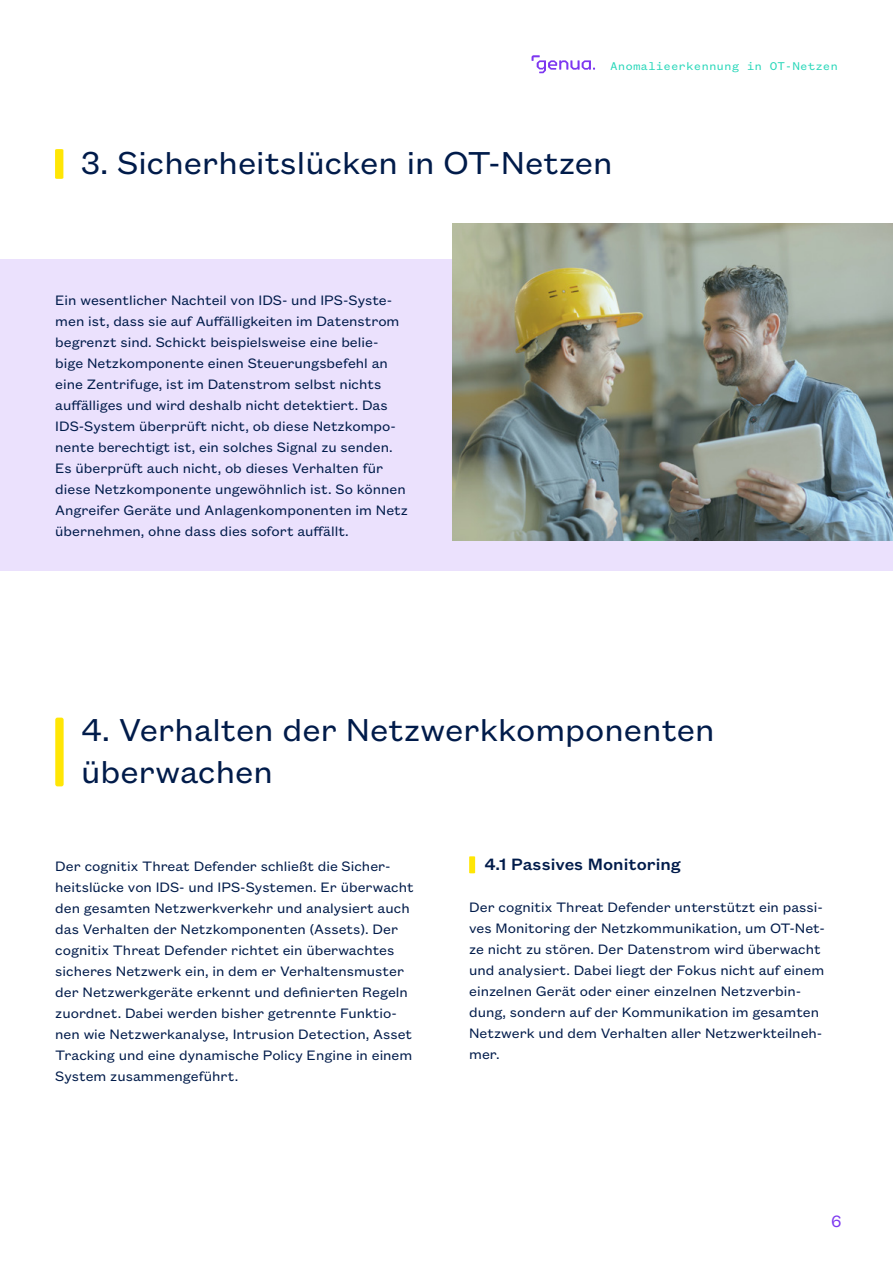
<style>
.page{position:relative;width:893px;height:1263px;background:#fff}
.page>*{position:absolute;margin:0;border:0;box-sizing:border-box;transform-origin:0 0}
.t1{font:34.8px/41.8px "Founders Grotesk Text";color:#001b4a}
.t2{font:500 18px "Founders Grotesk Text";color:#001b4a}
.t3{font:18px "Founders Grotesk Mono";color:#7d38f0}
.t4{font:15px/21px "Founders Grotesk Text";color:#001b4a}
.t5{font:12.3px "Founders Grotesk Mono";color:#28d7b9}
</style>
<div class="page">
<div style="left:0;top:259px;width:893px;height:312px;background:#ebe1fd"></div>
<svg style="left:55px;top:149px;width:8px;height:30px"></svg>
<div style="left:55px;top:718px;width:9px;height:68px;background:#ffe605;border-radius:2px"></div>
<img style="left:452px;top:223px;width:441px;height:317px">
<svg style="left:469px;top:856px;width:6px;height:17px"></svg>
<svg style="left:531px;top:55px;width:64px;height:18px"></svg>
<p class="t5" style="left:610px;top:59px;width:229px">Anomalieerkennung in OT-Netzen</p>
<h1 class="t1" style="left:81px;top:140px;width:533px">3. Sicherheitslücken in OT-Netzen</h1>
<p class="t4" style="left:55px;top:289px;width:354px">Ein wesentlicher Nachteil von IDS- und IPS-Syste&shy;men ist, dass sie auf Auffälligkeiten im Datenstrom begrenzt sind. Schickt beispielsweise eine belie&shy;bige Netzkomponente einen Steuerungsbefehl an eine Zentrifuge, ist im Datenstrom selbst nichts auffälliges und wird deshalb nicht detektiert. Das IDS-System überprüft nicht, ob diese Netzkompo&shy;nente berechtigt ist, ein solches Signal zu senden.<br>Es überprüft auch nicht, ob dieses Verhalten für diese Netzkomponente ungewöhnlich ist. So können Angreifer Geräte und Anlagenkomponenten im Netz übernehmen, ohne dass dies sofort auffällt.</p>
<h1 class="t1" style="left:81px;top:707px;width:635px">4. Verhalten der Netzwerkkomponenten überwachen</h1>
<p class="t4" style="left:55px;top:854px;width:360px">Der cognitix Threat Defender schließt die Sicher&shy;heitslücke von IDS- und IPS-Systemen. Er überwacht den gesamten Netzwerkverkehr und analysiert auch das Verhalten der Netzkomponenten (Assets). Der cognitix Threat Defender richtet ein überwachtes sicheres Netzwerk ein, in dem er Verhaltensmuster der Netzwerkgeräte erkennt und definierten Regeln zuordnet. Dabei werden bisher getrennte Funktio&shy;nen wie Netzwerkanalyse, Intrusion Detection, Asset Tracking und eine dynamische Policy Engine in einem System zusammengeführt.</p>
<p class="t2" style="left:484px;top:852px;width:198px">4.1 Passives Monitoring</p>
<p class="t4" style="left:469px;top:896px;width:357px">Der cognitix Threat Defender unterstützt ein passi&shy;ves Monitoring der Netzkommunikation, um OT-Net&shy;ze nicht zu stören. Der Datenstrom wird überwacht und analysiert. Dabei liegt der Fokus nicht auf einem einzelnen Gerät oder einer einzelnen Netzverbin&shy;dung, sondern auf der Kommunikation im gesamten Netzwerk und dem Verhalten aller Netzwerkteilneh&shy;mer.</p>
<p class="t3" style="left:831px;top:1211px;width:13px">6</p>
</div>
